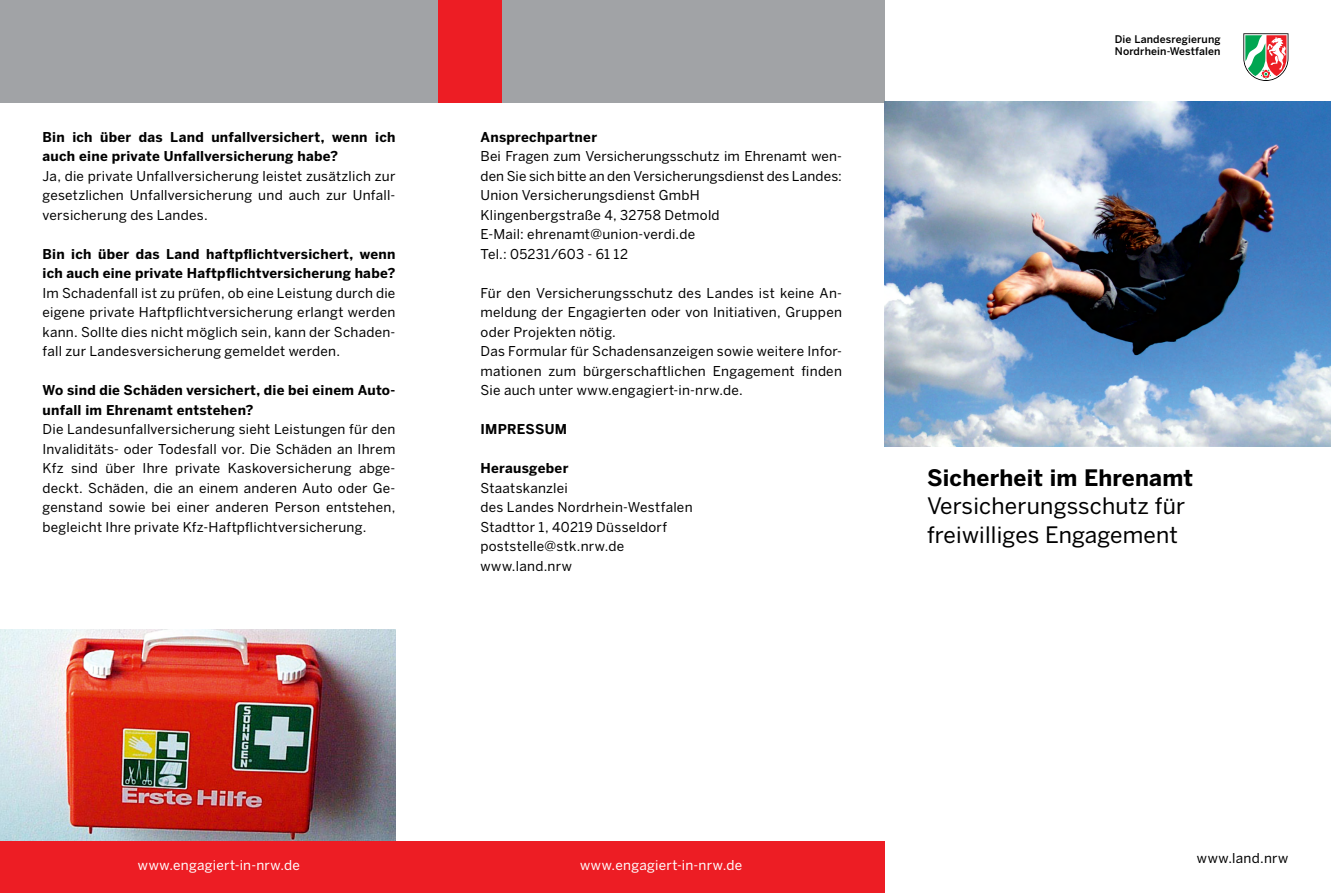
<style>
.page{position:relative;width:1331px;height:893px;background:#fff}
.page>*{position:absolute;margin:0;border:0;box-sizing:border-box;transform-origin:0 0}
.Head_Titelseite_15pt{font:22.5px "Benton Sans";letter-spacing:.01em;color:#000}
.Head_Titelseite_15pt-2{font:700 22.5px "Benton Sans";letter-spacing:.01em;color:#000}
.Fließtext_9pt{font:13.5px/19.5px "Benton Sans";letter-spacing:.02em;color:#000;text-align:justify}
.Fließtext_9pt-2{font:700 13.5px/19.5px "Benton Sans";letter-spacing:.02em;color:#000}
.Fließtext_9pt-3{font:13.5px "Benton Sans";letter-spacing:.02em;color:#fff}
.Absenderkennung_Rück{font:700 13.5px "Benton Sans";letter-spacing:.02em;color:#000}
.Zwischenüberschrifte{font:700 13.5px "Benton Sans";letter-spacing:.02em;color:#000}
.t1{font:500 10.5px/12.6px "Benton Sans";letter-spacing:.015em;color:#000}
</style>
<div class="page">
<img style="left:0;top:629px;width:395px;height:213px">
<div style="left:0;top:0;width:884px;height:102px;background:#a1a3a6"></div>
<div style="left:0;top:842px;width:884px;height:51px;background:#ed1d24"></div>
<div style="left:438px;top:0;width:64px;height:102px;background:#ed1d24"></div>
<svg style="left:1243px;top:33px;width:45px;height:48px"></svg>
<img style="left:884px;top:101px;width:447px;height:345px">
<p class="Fließtext_9pt-2" style="left:43px;top:127px;width:354px">Bin ich über das Land unfallversichert, wenn ich auch eine private Unfallversicherung habe?</p>
<p class="Fließtext_9pt" style="left:43px;top:166px;width:354px">Ja, die private Unfallversicherung leistet zusätzlich zur gesetzlichen Unfallversicherung und auch zur Unfall&shy;versicherung des Landes.</p>
<p class="Fließtext_9pt-2" style="left:43px;top:244px;width:354px">Bin ich über das Land haftpflichtversichert, wenn ich auch eine private Haftpflichtversicherung habe?</p>
<p class="Fließtext_9pt" style="left:43px;top:283px;width:354px">Im Schadenfall ist zu prüfen, ob eine Leistung durch die eigene private Haftpflichtversicherung erlangt werden kann. Sollte dies nicht möglich sein, kann der Schaden&shy;fall zur Landesversicherung gemeldet werden.</p>
<p class="Fließtext_9pt-2" style="left:43px;top:380px;width:354px">Wo sind die Schäden versichert, die bei einem Auto&shy;unfall im Ehrenamt entstehen?</p>
<p class="Fließtext_9pt" style="left:43px;top:419px;width:354px">Die Landesunfallversicherung sieht Leistungen für den Invaliditäts- oder Todesfall vor. Die Schäden an Ihrem Kfz sind über Ihre private Kaskoversicherung abge&shy;deckt. Schäden, die an einem anderen Auto oder Ge&shy;genstand sowie bei einer anderen Person entstehen, begleicht Ihre private Kfz-Haftpflichtversicherung.</p>
<p class="Zwischenüberschrifte" style="left:480px;top:129px;width:118px">Ansprechpartner</p>
<p class="Fließtext_9pt" style="left:480px;top:146px;width:363px">Bei Fragen zum Versicherungsschutz im Ehrenamt wen&shy;den Sie sich bitte an den Versicherungsdienst des Landes:</p>
<p class="Fließtext_9pt" style="left:480px;top:185px;width:221px">Union Versicherungsdienst GmbH</p>
<p class="Fließtext_9pt" style="left:480px;top:205px;width:241px">Klingenbergstraße 4, 32758 Detmold</p>
<p class="Fließtext_9pt" style="left:480px;top:224px;width:216px">E-Mail: ehrenamt@union-verdi.de</p>
<p class="Fließtext_9pt" style="left:480px;top:244px;width:149px">Tel.: 05231/603 - 61 12</p>
<p class="Fließtext_9pt" style="left:480px;top:283px;width:363px">Für den Versicherungsschutz des Landes ist keine An&shy;meldung der Engagierten oder von Initiativen, Gruppen oder Projekten nötig.</p>
<p class="Fließtext_9pt" style="left:480px;top:341px;width:363px">Das Formular für Schadensanzeigen sowie weitere Infor&shy;mationen zum bürgerschaftlichen Engagement finden Sie auch unter www.engagiert-in-nrw.de.</p>
<p class="Absenderkennung_Rück" style="left:480px;top:421px;width:88px">IMPRESSUM</p>
<p class="Absenderkennung_Rück" style="left:480px;top:460px;width:89px">Herausgeber</p>
<p class="Fließtext_9pt" style="left:480px;top:478px;width:89px">Staatskanzlei</p>
<p class="Fließtext_9pt" style="left:480px;top:497px;width:214px">des Landes Nordrhein-Westfalen</p>
<p class="Fließtext_9pt" style="left:480px;top:517px;width:188px">Stadttor 1, 40219 Düsseldorf</p>
<p class="Fließtext_9pt" style="left:480px;top:536px;width:145px">poststelle@stk.nrw.de</p>
<p class="Fließtext_9pt" style="left:480px;top:556px;width:93px">www.land.nrw</p>
<p class="t1" style="left:1115px;top:32px;width:107px">Die Landesregierung<br>Nordrhein-Westfalen</p>
<p class="Head_Titelseite_15pt-2" style="left:927px;top:464px;width:268px">Sicherheit im Ehrenamt</p>
<p class="Head_Titelseite_15pt" style="left:927px;top:493px;width:260px">Versicherungsschutz für</p>
<p class="Head_Titelseite_15pt" style="left:927px;top:521px;width:253px">freiwilliges Engagement</p>
<p class="Fließtext_9pt-3" style="left:138px;top:857px;width:164px">www.engagiert-in-nrw.de</p>
<p class="Fließtext_9pt-3" style="left:580px;top:857px;width:164px">www.engagiert-in-nrw.de</p>
<p class="Fließtext_9pt" style="left:1197px;top:848px;width:93px">www.land.nrw</p>
</div>
